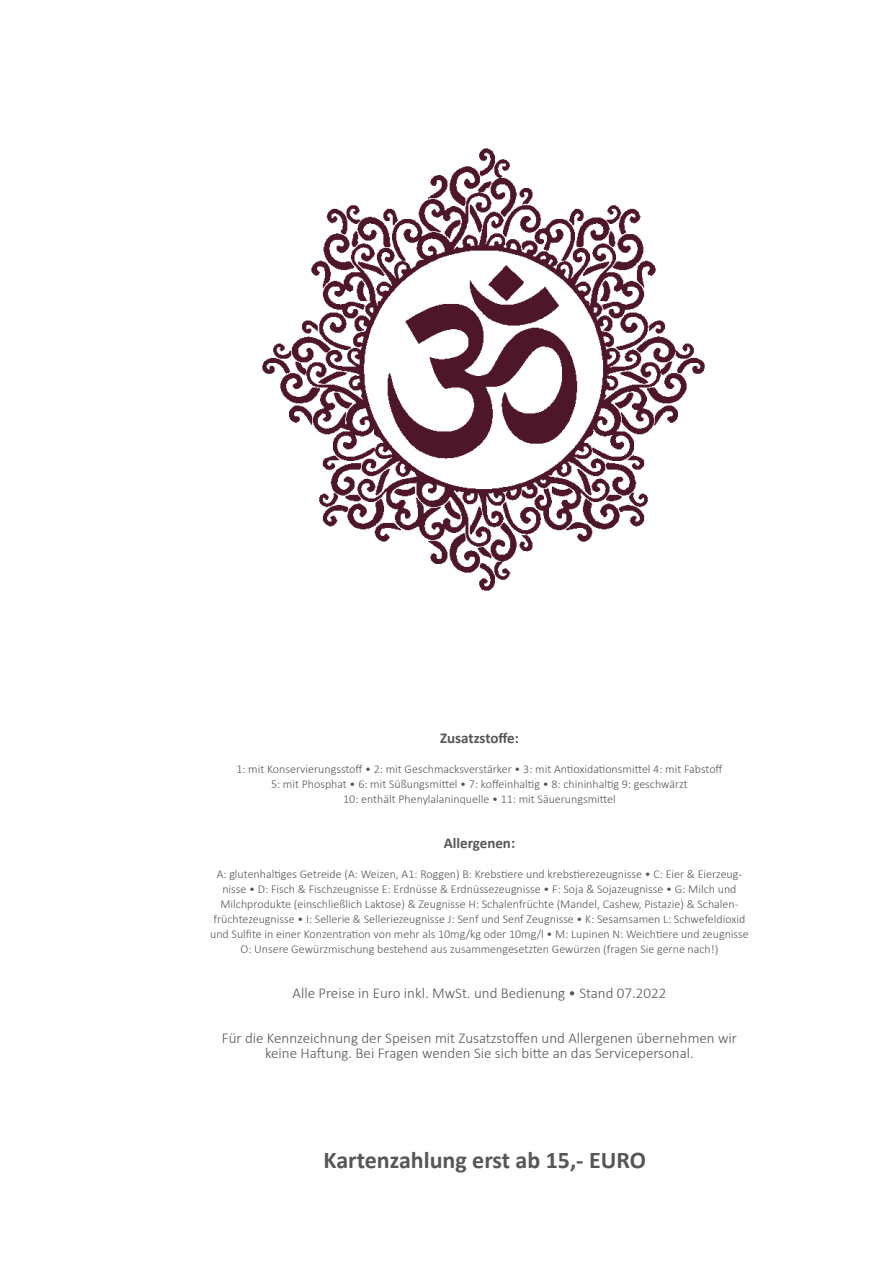
<style>
.page{position:relative;width:893px;height:1263px;background:#fff}
.page>*{position:absolute;margin:0;border:0;box-sizing:border-box;transform-origin:0 0}
.t1{font:700 24px "Calibri";color:#565655}
.t2{font:300 15px/15px "Calibri";color:#565655;text-align:center}
.t3{font:700 15px "Calibri";color:#565655}
.t4{font:300 12px/15px "Calibri";color:#565655;text-align:center}
</style>
<div class="page">
<img style="left:262px;top:148px;width:443px;height:443px">
<p class="t3" style="left:440px;top:727px;width:80px">Zusatzstoffe:</p>
<p class="t4" style="left:236px;top:761px;width:488px">1: mit Konservierungsstoff • 2: mit Geschmacksverstärker • 3: mit Antioxidationsmittel 4: mit Fabstoff<br>5: mit Phosphat • 6: mit Süßungsmittel • 7: koffeinhaltig • 8: chininhaltig 9: geschwärzt<br>10: enthält Phenylalaninquelle • 11: mit Säuerungsmittel</p>
<p class="t3" style="left:444px;top:832px;width:73px">Allergenen:</p>
<p class="t4" style="left:210px;top:866px;width:540px">A: glutenhaltiges Getreide (A: Weizen, A1: Roggen) B: Krebstiere und krebstierezeugnisse • C: Eier &amp; Eierzeug&shy;nisse • D: Fisch &amp; Fischzeugnisse E: Erdnüsse &amp; Erdnüssezeugnisse • F: Soja &amp; Sojazeugnisse • G: Milch und Milchprodukte (einschließlich Laktose) &amp; Zeugnisse H: Schalenfrüchte (Mandel, Cashew, Pistazie) &amp; Schalen&shy;früchtezeugnisse • I: Sellerie &amp; Selleriezeugnisse J: Senf und Senf Zeugnisse • K: Sesamsamen L: Schwefeldioxid und Sulfite in einer Konzentration von mehr als 10mg/kg oder 10mg/l • M: Lupinen N: Weichtiere und zeugnisse O: Unsere Gewürzmischung bestehend aus zusammengesetzten Gewürzen (fragen Sie gerne nach!)</p>
<p class="t2" style="left:293px;top:985px;width:375px">Alle Preise in Euro inkl. MwSt. und Bedienung • Stand 07.2022</p>
<p class="t2" style="left:222px;top:1030px;width:517px">Für die Kennzeichnung der Speisen mit Zusatzstoffen und Allergenen übernehmen wir keine Haftung. Bei Fragen wenden Sie sich bitte an das Servicepersonal.</p>
<h1 class="t1" style="left:324px;top:1143px;width:324px">Kartenzahlung erst ab 15,- EURO</h1>
</div>
